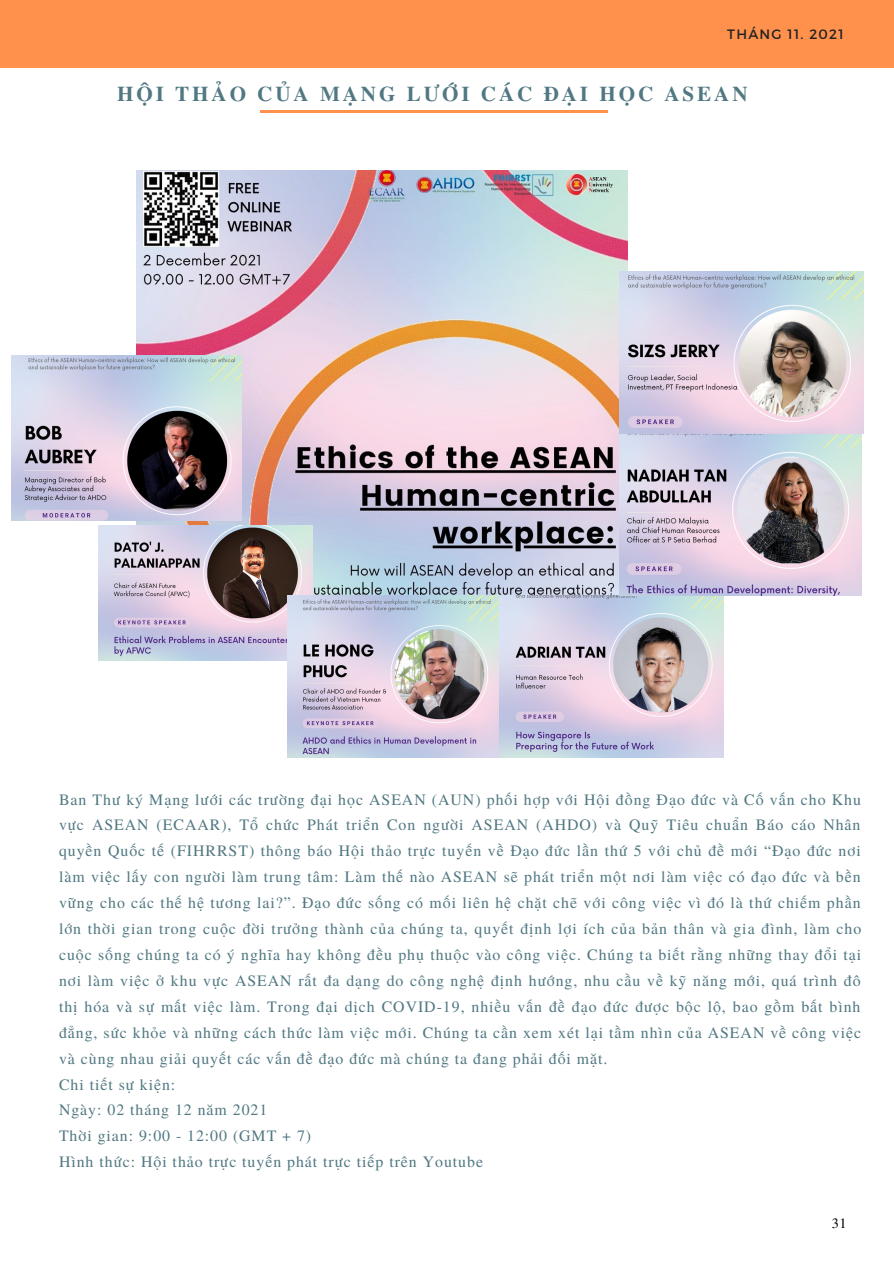
<style>
.page{position:relative;width:894px;height:1264px;background:#fff}
.page>*{position:absolute;margin:0;border:0;box-sizing:border-box;transform-origin:0 0}
.t1{font:700 21px "Te X Gyre Termes";letter-spacing:.14em;color:#517882}
.t2{font:15.75px/26px "Te X Gyre Termes";letter-spacing:.06em;color:#517882}
.t3{font:14.25px "Te X Gyre Termes";color:#000}
.t4{font:13.5px "Montserrat";letter-spacing:.09em;color:#222}
</style>
<div class="page">
<div style="left:0;top:0;width:893px;height:67px;background:#ff914d"></div>
<img style="left:137px;top:170px;width:490px;height:426px">
<img style="left:12px;top:356px;width:229px;height:164px">
<img style="left:98px;top:525px;width:214px;height:135px">
<img style="left:287px;top:596px;width:436px;height:161px">
<img style="left:619px;top:433px;width:242px;height:163px">
<img style="left:619px;top:272px;width:244px;height:161px">
<hr style="left:260px;top:110px;width:347px;height:3px;background:#ff914d">
<p class="t4" style="left:727px;top:25px;width:118px">THÁNG 11. 2021</p>
<h1 class="t1" style="left:117px;top:77px;width:631px">HỘI THẢO CỦA MẠNG LƯỚI CÁC ĐẠI HỌC ASEAN</h1>
<p class="t2" style="left:59px;top:785px;width:803px">Ban Thư ký Mạng lưới các trường đại học ASEAN (AUN) phối hợp với Hội đồng Đạo đức và Cố vấn cho Khu vực ASEAN (ECAAR), Tổ chức Phát triển Con người ASEAN (AHDO) và Quỹ Tiêu chuẩn Báo cáo Nhân quyền Quốc tế (FIHRRST) thông báo Hội thảo trực tuyến về Đạo đức lần thứ 5 với chủ đề mới “Đạo đức nơi làm việc lấy con người làm trung tâm: Làm thế nào ASEAN sẽ phát triển một nơi làm việc có đạo đức và bền vững cho các thế hệ tương lai?”. Đạo đức sống có mối liên hệ chặt chẽ với công việc vì đó là thứ chiếm phần lớn thời gian trong cuộc đời trưởng thành của chúng ta, quyết định lợi ích của bản thân và gia đình, làm cho cuộc sống chúng ta có ý nghĩa hay không đều phụ thuộc vào công việc. Chúng ta biết rằng những thay đổi tại nơi làm việc ở khu vực ASEAN rất đa dạng do công nghệ định hướng, nhu cầu về kỹ năng mới, quá trình đô thị hóa và sự mất việc làm. Trong đại dịch COVID-19, nhiều vấn đề đạo đức được bộc lộ, bao gồm bất bình đẳng, sức khỏe và những cách thức làm việc mới. Chúng ta cần xem xét lại tầm nhìn của ASEAN về công việc và cùng nhau giải quyết các vấn đề đạo đức mà chúng ta đang phải đối mặt.<br>Chi tiết sự kiện:<br>Ngày: 02 tháng 12 năm 2021<br>Thời gian: 9:00 - 12:00 (GMT + 7)<br>Hình thức: Hội thảo trực tuyến phát trực tiếp trên Youtube</p>
<p class="t3" style="left:831px;top:1213px;width:16px">31</p>
</div>
